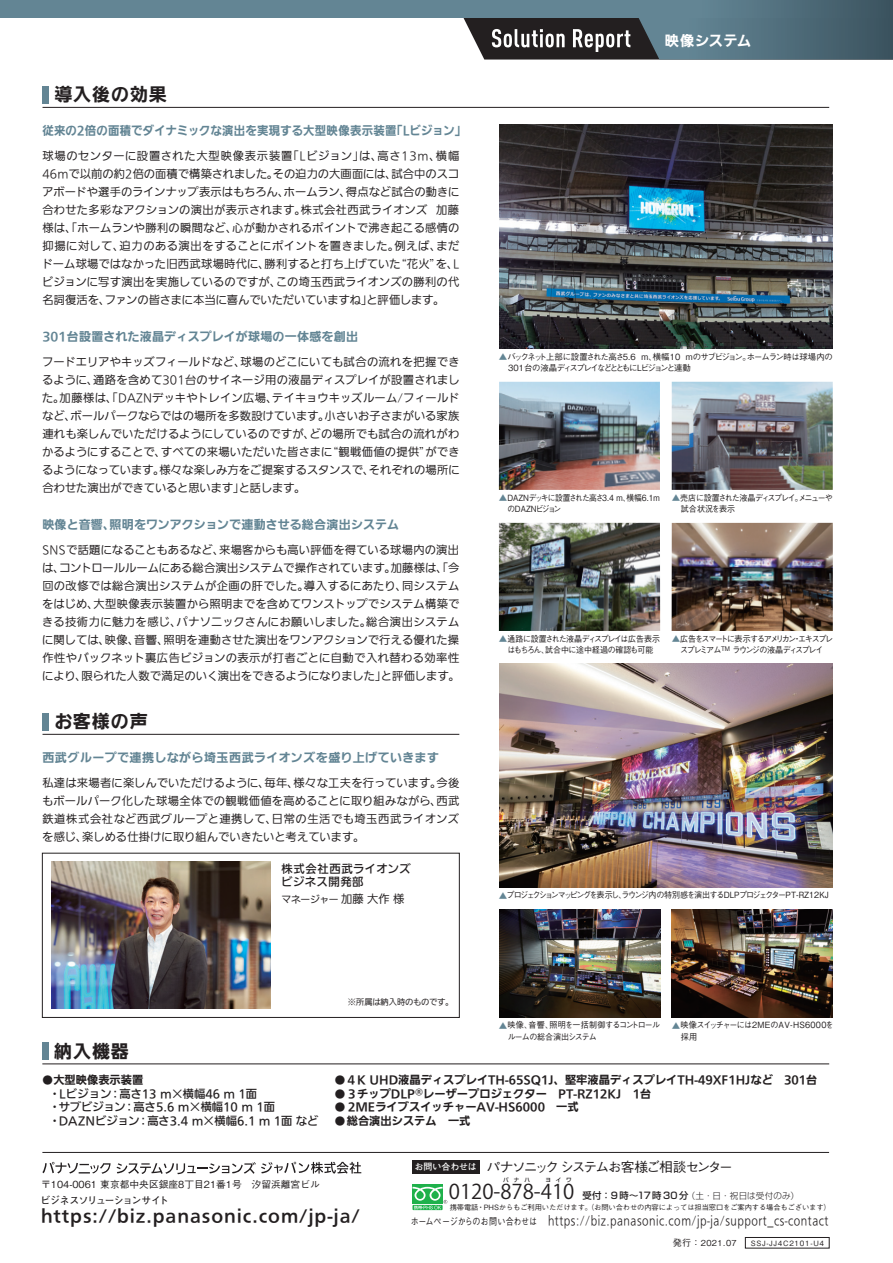
<style>
.page{position:relative;width:893px;height:1263px;background:#fff}
.page>*{position:absolute;margin:0;border:0;box-sizing:border-box;transform-origin:0 0}
.t1{font:20.25px "Koz Go Pr 6 N";color:#231f20}
.t2{font:18px "PUD Go Dp B";letter-spacing:.05em;color:#231f20}
.t3{font:16.5px "PUD Go Dp B";letter-spacing:.055em;color:#231f20}
.t4{font:14.25px "PUD Go Dp B";letter-spacing:.02em;color:#fff}
.t5{font:500 13.5px "Gothic BBB Pro";letter-spacing:-.13em;color:#231f20}
.t6{font:12px "PUD Go Dp B";letter-spacing:.02em;color:#638594}
.t7{font:12px "PUD Go Dp R";letter-spacing:.05em;color:#231f20;scale:.83 1}
.t8{font:12px "PUD Go Dp B";letter-spacing:.02em;color:#638594;scale:.95 1}
.t9{font:11.4px/13.5px "PUD Go Dp M";letter-spacing:.04em;color:#231f20}
.t10{font:11.25px/18px "PUD Go Dp R";color:#231f20;text-align:justify}
.t11{font:11.25px "PUD Go Dp B";color:#231f20}
.t12{font:11.25px/13.5px "PUD Go Dp M";color:#231f20}
.t13{font:500 9.75px "Gothic BBB Pro";color:#231f20}
.t14{font:700 9.75px "Futo Go B101 Pro";letter-spacing:-.04em;color:#231f20}
.t15{font:9.75px "PUD Go Dp R";letter-spacing:-.035em;color:#231f20}
.t16{font:500 8.55px/11.6px "Gothic BBB Pro";letter-spacing:-.115em;color:#231f20;scale:.94 1}
.t17{font:500 8.55px/11.6px "Gothic BBB Pro";letter-spacing:-.14em;color:#231f20}
.t18{font:500 8.55px/11.6px "Gothic BBB Pro";letter-spacing:-.155em;color:#231f20;text-align:center;scale:.94 1}
.t19{font:500 8.55px/11.6px "Gothic BBB Pro";letter-spacing:-.045em;color:#231f20;text-align:center;scale:.93 1}
.t20{font:500 8.55px/11.6px "Gothic BBB Pro";letter-spacing:-.06em;color:#231f20;scale:.9 1}
.t21{font:500 8.55px/11.6px "Gothic BBB Pro";letter-spacing:-.085em;color:#231f20;scale:.94 1}
.t22{font:500 8.55px/11.6px "Gothic BBB Pro";color:#231f20;scale:.95 1}
.t23{font:300 8.55px "Shin Go Pro";letter-spacing:.015em;color:#231f20}
.t24{font:8.25px "PUD Go Dp R";letter-spacing:-.015em;color:#231f20}
.t25{font:500 8.25px "Gothic BBB Pro";letter-spacing:.035em;color:#231f20}
.t26{font:500 7.2px "Gothic BBB Pro";letter-spacing:-.015em;color:#231f20}
.t27{font:500 7.2px "Gothic BBB Pro";letter-spacing:.095em;color:#231f20}
.t28{font:500 5.55px "Shin Go Pro";letter-spacing:.895em;color:#231f20}
.s1{font-size:11.25px}
.s2{font-size:10.65px;color:#638594}
.s3{font-family:"Futo Go B101 Pro";font-weight:700;font-size:10.5px}
.s4{font-family:"Futo Go B101 Pro";font-weight:700;font-size:9px;color:#fff}
.s5{font-weight:500;font-size:9.3px}
.s6{font-family:"Gothic BBB Pro";font-weight:500;font-size:9.75px}
.s7{font-size:9px}
</style>
<div class="page">
<img style="left:499px;top:382px;width:161px;height:108px">
<img style="left:499px;top:125px;width:334px;height:224px">
<img style="left:499px;top:663px;width:334px;height:224px">
<img style="left:672px;top:382px;width:161px;height:108px">
<img style="left:672px;top:523px;width:161px;height:108px">
<img style="left:499px;top:523px;width:161px;height:108px">
<img style="left:672px;top:909px;width:161px;height:108px">
<img style="left:499px;top:909px;width:161px;height:108px">
<img style="left:51px;top:861px;width:219px;height:148px">
<svg style="left:0;top:0;width:893px;height:17px;background:#608190"></svg>
<hr style="left:43px;top:107px;width:786px;height:1px;background:#231f20">
<div style="left:43px;top:86px;width:6px;height:17px;background:#638594"></div>
<svg style="left:463px;top:9px;width:430px;height:51px;background:#53666f"></svg>
<hr style="left:42px;top:1152px;width:787px;height:1px;background:#231f20">
<svg style="left:412px;top:1184px;width:31px;height:3px"></svg>
<svg style="left:412px;top:1205px;width:31px;height:5px"></svg>
<svg style="left:412px;top:1187px;width:35px;height:22px"></svg>
<svg style="left:42px;top:1162px;width:69px;height:12px"></svg>
<svg style="left:117px;top:1162px;width:244px;height:12px"></svg>
<div style="left:412px;top:1160px;width:68px;height:14px;background:#231f20"></div>
<div style="left:745px;top:1237px;width:84px;height:11px;border:1px solid #231f20"></div>
<hr style="left:43px;top:734px;width:416px;height:1px;background:#231f20">
<div style="left:42px;top:713px;width:7px;height:17px;background:#638594"></div>
<hr style="left:42px;top:1064px;width:787px;height:1px;background:#231f20">
<div style="left:43px;top:1043px;width:6px;height:17px;background:#638594"></div>
<h2 class="t2" style="left:54px;top:81px;width:114px">導入後の効果</h2>
<p class="t8" style="left:42px;top:122px;width:448px">従来の2倍の面積でダイナミックな演出を実現する大型映像表示装置「Lビジョン」</p>
<p class="t10" style="left:42px;top:148px;width:419px">球場のセンターに設置された大型映像表示装置「Lビジョン」は、高さ13m、横幅46mで以前の約2倍の面積で構築されました。その迫力の大画面には、試合中のスコアボードや選手のラインナップ表示はもちろん、ホームラン、得点など試合の動きに合わせた多彩なアクションの演出が表示されます。株式会社西武ライオンズ 加藤様は、「ホームランや勝利の瞬間など、心が動かされるポイントで沸き起こる感情の抑揚に対して、迫力のある演出をすることにポイントを置きました。例えば、まだドーム球場ではなかった旧西武球場時代に、勝利すると打ち上げていた“花火”を、Lビジョンに写す演出を実施しているのですが、この埼玉西武ライオンズの勝利の代名詞復活を、ファンの皆さまに本当に喜んでいただいていますね」と評価します。</p>
<p class="t6" style="left:42px;top:327px;width:317px">301台設置された液晶ディスプレイが球場の一体感を創出</p>
<p class="t10" style="left:42px;top:354px;width:419px">フードエリアやキッズフィールドなど、球場のどこにいても試合の流れを把握できるように、通路を含めて301台のサイネージ用の液晶ディスプレイが設置されました。加藤様は、「DAZNデッキやトレイン広場、テイキョウキッズルーム/フィールドなど、ボールパークならではの場所を多数設けています。小さいお子さまがいる家族連れも楽しんでいただけるようにしているのですが、どの場所でも試合の流れがわかるようにすることで、すべての来場いただいた皆さまに“観戦価値の提供”ができるようになっています。様々な楽しみ方をご提案するスタンスで、それぞれの場所に合わせた演出ができていると思います」と話します。</p>
<p class="t6" style="left:42px;top:515px;width:358px">映像と音響、照明をワンアクションで連動させる総合演出システム</p>
<p class="t10" style="left:42px;top:541px;width:420px">SNSで話題になることもあるなど、来場客からも高い評価を得ている球場内の演出は、コントロールルームにある総合演出システムで操作されています。加藤様は、「今回の改修では総合演出システムが企画の肝でした。導入するにあたり、同システムをはじめ、大型映像表示装置から照明までを含めてワンストップでシステム構築できる技術力に魅力を感じ、パナソニックさんにお願いしました。総合演出システムに関しては、映像、音響、照明を連動させた演出をワンアクションで行える優れた操作性やバックネット裏広告ビジョンの表示が打者ごとに自動で入れ替わる効率性により、限られた人数で満足のいく演出をできるようになりました」と評価します。</p>
<h2 class="t2" style="left:54px;top:708px;width:95px">お客様の声</h2>
<p class="t6" style="left:42px;top:748px;width:398px">西武グループで連携しながら埼玉西武ライオンズを盛り上げていきます</p>
<p class="t10" style="left:42px;top:775px;width:419px">私達は来場者に楽しんでいただけるように、毎年、様々な工夫を行っています。今後もボールパーク化した球場全体での観戦価値を高めることに取り組みながら、西武鉄道株式会社など西武グループと連携して、日常の生活でも埼玉西武ライオンズを感じ、楽しめる仕掛けに取り組んでいきたいと考えています。</p>
<p class="t9" style="left:281px;top:862px;width:131px">株式会社西武ライオンズビジネス開発部</p>
<p class="t15" style="left:281px;top:892px;width:124px">マネージャー <span class="s1">加藤 大作 様</span></p>
<h2 class="t2" style="left:54px;top:1037px;width:76px">納入機器</h2>
<p class="t24" style="left:348px;top:996px;width:107px">※所属は納入時のものです。</p>
<p class="t4" style="left:665px;top:30px;width:88px">映像システム</p>
<p class="t17" style="left:508px;top:349px;width:326px;text-indent:-9px"><span class="s2">▲</span>バックネット上部に設置された高さ5.6 m、横幅10 mのサブビジョン。ホームラン時は球場内の<br>30 1 台の液晶ディスプレイなどとともにLビジョンと連動</p>
<p class="t20" style="left:507px;top:491px;width:171px;text-indent:-9px"><span class="s2">▲</span>DAZNデッキに設置された高さ3.4 m、横幅6.1mのDAZNビジョン</p>
<p class="t16" style="left:681px;top:491px;width:163px;text-indent:-9px"><span class="s2">▲</span>売店に設置された液晶ディスプレイ。メニューや試合状況を表示</p>
<p class="t19" style="left:499px;top:632px;width:175px"><span class="s2">▲</span>通路に設置された液晶ディスプレイは広告表示はもちろん、試合中に途中経過の確認も可能</p>
<p class="t18" style="left:672px;top:632px;width:173px"><span class="s2">▲</span>広告をスマートに表示するアメリカン・エキスプレスプレミアム<sup>TM</sup> ラウンジの液晶ディスプレイ</p>
<p class="t16" style="left:499px;top:888px;width:353px"><span class="s2">▲</span>プロジェクションマッピングを表示し、ラウンジ内の特別感を演出するDLPプロジェクターPT-RZ12KJ</p>
<p class="t21" style="left:508px;top:1018px;width:164px;text-indent:-9px"><span class="s2">▲</span>映像、音響、照明を一括制御するコントロールルームの総合演出システム</p>
<p class="t22" style="left:681px;top:1018px;width:162px;text-indent:-9px"><span class="s2">▲</span>映像スイッチャーには2MEのAV-HS6000を採用</p>
<p class="t11" style="left:42px;top:1071px;width:114px"><span class="s3">●</span>大型映像表示装置　</p>
<p class="t12" style="left:49px;top:1086px;width:271px">・Lビジョン: 高さ13 m×横幅46 m 1面<br>・サブビジョン: 高さ5.6 m×横幅10 m 1面・DAZNビジョン: 高さ3.4 m×横幅6.1 m 1面 など</p>
<p class="t11" style="left:335px;top:1071px;width:484px"><span class="s3">●</span>４K UHD液晶ディスプレイTH-65SQ1J、堅牢液晶ディスプレイTH-49XF1HJなど　301台</p>
<p class="t11" style="left:335px;top:1085px;width:318px"><span class="s3">●</span>３チップDLP<sup>®</sup>レーザープロジェクター　PT-RZ12KJ　1台</p>
<p class="t11" style="left:335px;top:1098px;width:245px"><span class="s3">●</span> 2MEライブスイッチャーAV-HS6000　一式</p>
<p class="t11" style="left:335px;top:1112px;width:137px"><span class="s3">●</span>総合演出システム　一式</p>
<p class="t5" style="left:415px;top:1156px;width:320px"><span class="s4">お問い合わせは</span> パナソニック システムお客様ご相談センター</p>
<p class="t13" style="left:41px;top:1177px;width:280px">〒104-0061 東京都中央区銀座8丁目21番1号　汐留浜離宮ビル</p>
<p class="t14" style="left:41px;top:1192px;width:129px">ビジネスソリューションサイト</p>
<h3 class="t3" style="left:41px;top:1203px;width:320px">https://biz.panasonic.com/jp-ja/</h3>
<p class="t28" style="left:503px;top:1175px;width:28px">パナハ</p>
<p class="t28" style="left:546px;top:1175px;width:28px">ヨイワ</p>
<h1 class="t1" style="left:449px;top:1180px;width:127px">0120-878-410</h1>
<p class="t26" style="left:450px;top:1202px;width:382px">携帯電話・PHSからもご利用いただけます。（お問い合わせの内容によっては担当窓口をご案内する場合もございます）</p>
<p class="t23" style="left:582px;top:1188px;width:218px"><span class="s5">受付：9時～17時30 分</span>（土・日・祝日は受付のみ）</p>
<p class="t7" style="left:411px;top:1212px;width:504px"><span class="s6">ホームページからのお問い合わせは</span> https://biz.panasonic.com/jp-ja/support_cs-contact</p>
<p class="t25" style="left:673px;top:1236px;width:65px"><span class="s7">発行：</span>2021.07</p>
<p class="t27" style="left:751px;top:1237px;width:75px">SSJ-JJ4C2101-U4</p>
</div>
